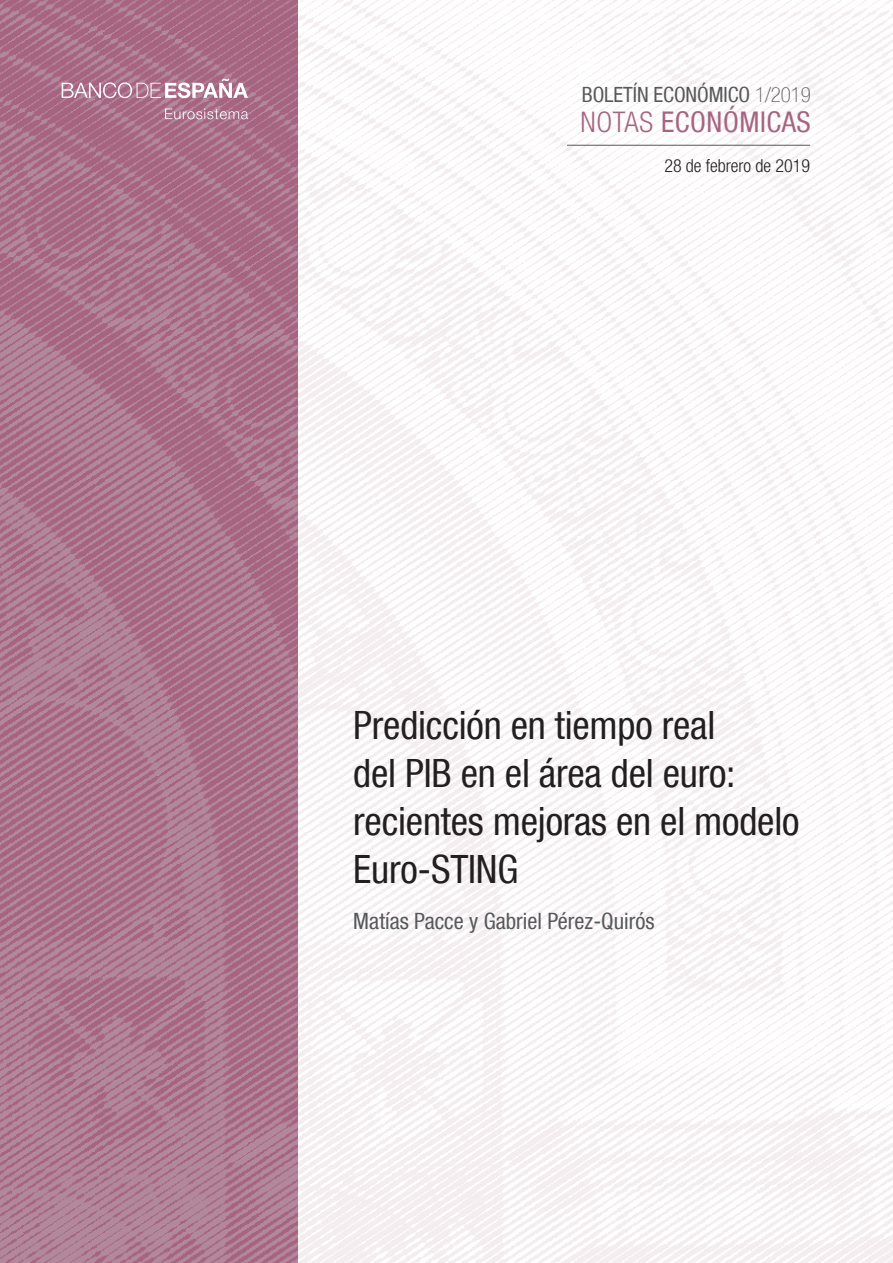
<style>
.page{position:relative;width:893px;height:1263px;background:#fff}
.page>*{position:absolute;margin:0;border:0;box-sizing:border-box;transform-origin:0 0}
.TITULO_GENERAL{font:condensed 39px/48px "Bd E Neue Helvetica";letter-spacing:-.005em;color:#231f20}
.TITULO_GENERAL-2{font:condensed 28.5px "Bd E Neue Helvetica";letter-spacing:.02em;color:#a76481}
.AUTORES{font:condensed 22.5px "Bd E Neue Helvetica";color:#57585a}
.TITULO_GENERAL-3{font:condensed 21px "Bd E Neue Helvetica";letter-spacing:-.005em;color:#57585a}
.INCLUSION_ARTICULO-M{font:300 condensed 18px "Bd E Neue Helvetica";color:#231f20}
.s1{font-weight:100}
.s2{font-weight:300}
</style>
<div class="page">
<img style="left:0;top:0;width:298px;height:1263px">
<svg style="left:165px;top:109px;width:83px;height:10px"></svg>
<svg style="left:62px;top:79px;width:186px;height:19px"></svg>
<hr style="left:567px;top:145px;width:243px;height:1px;background:#57585a">
<p class="TITULO_GENERAL-3" style="left:582px;top:82px;width:230px">BOLETÍN ECONÓMICO <span class="s1">1/2019</span></p>
<p class="TITULO_GENERAL-2" style="left:581px;top:105px;width:232px"><span class="s2">NOTAS</span> ECONÓMICAS</p>
<p class="INCLUSION_ARTICULO-M" style="left:664px;top:155px;width:147px">28 de febrero de 2019</p>
<p class="TITULO_GENERAL" style="left:353px;top:701px;width:448px">Predicción en tiempo real<br>del PIB en el área del euro: recientes mejoras en el modelo<br>Euro-STING</p>
<p class="AUTORES" style="left:353px;top:907px;width:303px">Matías Pacce y Gabriel Pérez-Quirós</p>
</div>
